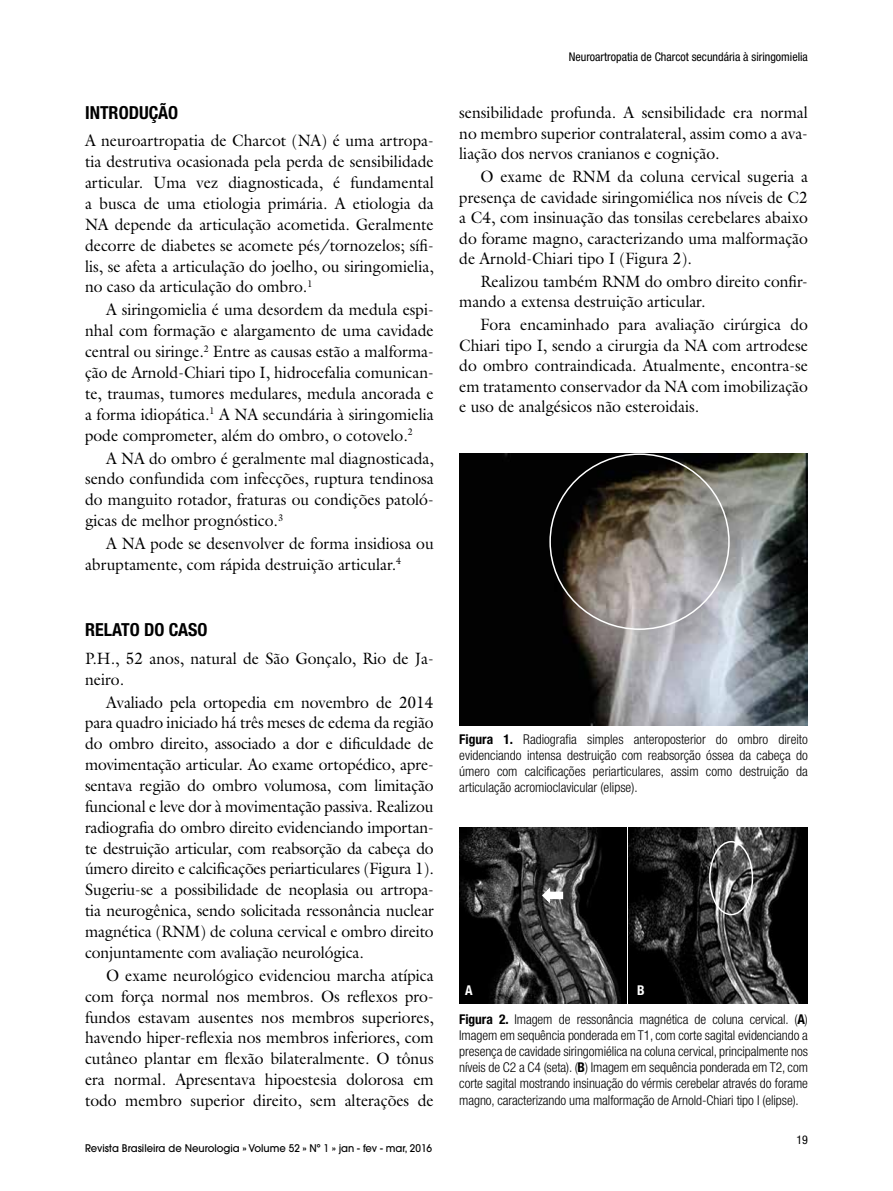
<style>
.page{position:relative;width:893px;height:1191px;background:#fff}
.page>*{position:absolute;margin:0;border:0;box-sizing:border-box;transform-origin:0 0}
.t1{font:700 condensed 18px "Helvetica Neue LT Std";color:#000}
.t2{font:16.5px/20.9px "Galliard Std";color:#000;text-align:justify;scale:.95 1}
.t3{font:300 condensed 13.5px/16.2px "Helvetica Neue LT Std";letter-spacing:-.005em;color:#000;text-align:justify}
.t4{font:700 condensed 13.5px "Helvetica Neue LT Std";color:#fff}
.t5{font:condensed 12px "Helvetica Neue LT Std";color:#000}
.t6{font:500 10.5px "ITC Avant Garde Std";color:#000;scale:.95 1}
.s1{font-weight:700}
</style>
<div class="page">
<img style="left:459px;top:453px;width:349px;height:272px">
<img style="left:459px;top:827px;width:168px;height:176px">
<img style="left:629px;top:827px;width:179px;height:176px">
<div style="left:709px;top:841px;width:44px;height:74px;border:2px solid #fff;border-radius:50%"></div>
<svg style="left:541px;top:887px;width:23px;height:18px"></svg>
<p class="t1" style="left:85px;top:102px;width:95px">INTRODUÇÃO</p>
<p class="t2" style="left:85px;top:130px;width:369px">A neuroartropatia de Charcot (NA) é uma artropa&shy;tia destrutiva ocasionada pela perda de sensibilidade articular. Uma vez diagnosticada, é fundamental a busca de uma etiologia primária. A etiologia da NA depende da articulação acometida. Geralmente decorre de diabetes se acomete pés/tornozelos; sífi&shy;lis, se afeta a articulação do joelho, ou siringomielia, no caso da articulação do ombro.<sup>1</sup></p>
<p class="t2" style="left:85px;top:299px;width:369px;text-indent:21px">A siringomielia é uma desordem da medula espi&shy;nhal com formação e alargamento de uma cavidade central ou siringe.<sup>2</sup> Entre as causas estão a malforma&shy;ção de Arnold-Chiari tipo I, hidrocefalia comunican&shy;te, traumas, tumores medulares, medula ancorada e a forma idiopática.<sup>1</sup> A NA secundária à siringomielia pode comprometer, além do ombro, o cotovelo.<sup>2</sup></p>
<p class="t2" style="left:85px;top:447px;width:369px;text-indent:21px">A NA do ombro é geralmente mal diagnosticada, sendo confundida com infecções, ruptura tendinosa do manguito rotador, fraturas ou condições patoló&shy;gicas de melhor prognóstico.<sup>3</sup></p>
<p class="t2" style="left:85px;top:533px;width:369px;text-indent:21px">A NA pode se desenvolver de forma insidiosa ou abruptamente, com rápida destruição articular.<sup>4</sup></p>
<p class="t1" style="left:85px;top:619px;width:124px">RELATO DO CASO</p>
<p class="t2" style="left:85px;top:647px;width:369px">P.H., 52 anos, natural de São Gonçalo, Rio de Ja&shy;neiro.</p>
<p class="t2" style="left:85px;top:691px;width:369px;text-indent:21px">Avaliado pela ortopedia em novembro de 2014 para quadro iniciado há três meses de edema da região do ombro direito, associado a dor e dificuldade de movimentação articular. Ao exame ortopédico, apre&shy;sentava região do ombro volumosa, com limitação funcional e leve dor à movimentação passiva. Realizou radiografia do ombro direito evidenciando importan&shy;te destruição articular, com reabsorção da cabeça do úmero direito e calcificações periarticulares (Figura 1).<br>Sugeriu-se a possibilidade de neoplasia ou artropa&shy;tia neurogênica, sendo solicitada ressonância nuclear magnética (RNM) de coluna cervical e ombro direito conjuntamente com avaliação neurológica.</p>
<p class="t2" style="left:85px;top:964px;width:369px;text-indent:21px">O exame neurológico evidenciou marcha atípica com força normal nos membros. Os reflexos pro&shy;fundos estavam ausentes nos membros superiores, havendo hiper-reflexia nos membros inferiores, com cutâneo plantar em flexão bilateralmente. O tônus era normal. Apresentava hipoestesia dolorosa em todo membro superior direito, sem alterações de</p>
<p class="t6" style="left:85px;top:1141px;width:367px">Revista Brasileira de Neurologia » Volume 52 » Nº 1 » jan - fev - mar, 2016</p>
<p class="t5" style="left:569px;top:50px;width:241px">Neuroartropatia de Charcot secundária à siringomielia</p>
<p class="t2" style="left:459px;top:102px;width:369px">sensibilidade profunda. A sensibilidade era normal no membro superior contralateral, assim como a ava&shy;liação dos nervos cranianos e cognição.</p>
<p class="t2" style="left:459px;top:166px;width:369px;text-indent:21px">O exame de RNM da coluna cervical sugeria a presença de cavidade siringomiélica nos níveis de C2 a C4, com insinuação das tonsilas cerebelares abaixo do forame magno, caracterizando uma malformação de Arnold-Chiari tipo I (Figura 2).</p>
<p class="t2" style="left:459px;top:271px;width:369px;text-indent:21px">Realizou também RNM do ombro direito confir&shy;mando a extensa destruição articular.</p>
<p class="t2" style="left:459px;top:314px;width:369px;text-indent:21px">Fora encaminhado para avaliação cirúrgica do Chiari tipo I, sendo a cirurgia da NA com artrodese do ombro contraindicada. Atualmente, encontra-se em tratamento conservador da NA com imobilização e uso de analgésicos não esteroidais.</p>
<p class="t3" style="left:459px;top:730px;width:350px"><span class="s1">Figura 1.</span> Radiografia simples anteroposterior do ombro direito evidenciando intensa destruição com reabsorção óssea da cabeça do úmero com calcificações periarticulares, assim como destruição da articulação acromioclavicular (elipse).</p>
<p class="t4" style="left:465px;top:982px;width:9px">A</p>
<p class="t4" style="left:637px;top:982px;width:9px">B</p>
<p class="t3" style="left:459px;top:1010px;width:350px"><span class="s1">Figura 2.</span> Imagem de ressonância magnética de coluna cervical. (<span class="s1">A</span>)<br>Imagem em sequência ponderada em T1, com corte sagital evidenciando a presença de cavidade siringomiélica na coluna cervical, principalmente nos níveis de C2 a C4 (seta). (<span class="s1">B</span>) Imagem em sequência ponderada em T2, com corte sagital mostrando insinuação do vérmis cerebelar através do forame magno, caracterizando uma malformação de Arnold-Chiari tipo I (elipse).</p>
<p class="t5" style="left:796px;top:1132px;width:13px">19</p>
</div>
